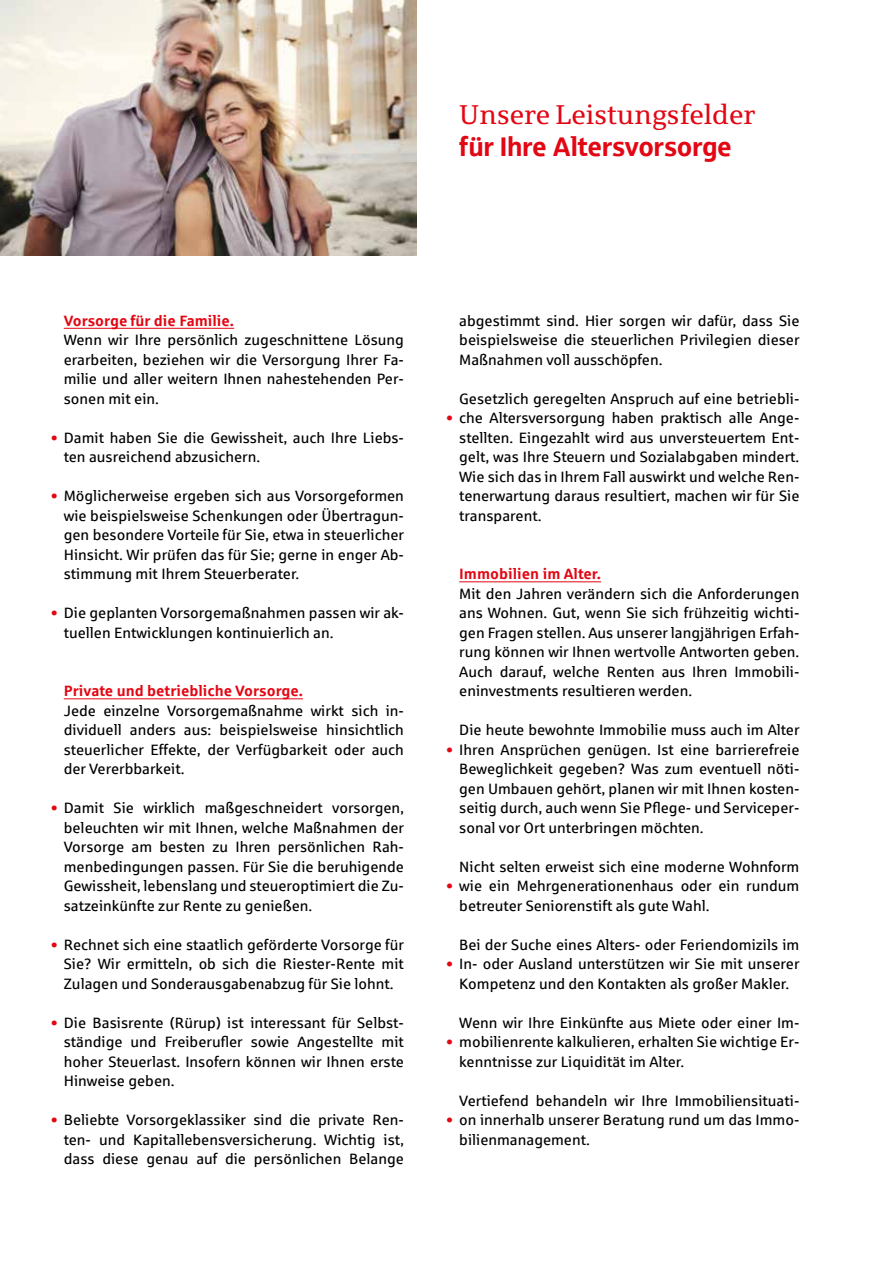
<style>
.page{position:relative;width:893px;height:1263px;background:#fff}
.page>*{position:absolute;margin:0;border:0;box-sizing:border-box;transform-origin:0 0}
.t1{font:27px "Sparkasse Serif";color:#e30613}
.t2{font:27px "Sparkasse Head";letter-spacing:.01em;color:#e30613}
.t3{font:15px/19.5px "Sparkasse Rg";color:#000;text-align:justify}
.t4{font:700 15px "Sparkasse Rg";color:#e30613}
.s1{color:#e30613}
</style>
<div class="page">
<hr style="left:64px;top:328px;width:170px;height:1px;background:#e30613">
<hr style="left:64px;top:698px;width:239px;height:1px;background:#e30613">
<hr style="left:459px;top:581px;width:142px;height:1px;background:#e30613">
<img style="left:0;top:0;width:417px;height:255px">
<h1 class="t1" style="left:459px;top:98px;width:297px">Unsere Leistungsfelder</h1>
<h1 class="t2" style="left:459px;top:129px;width:274px">für Ihre Altersvorsorge</h1>
<p class="t4" style="left:64px;top:311px;width:172px">Vorsorge für die Familie.</p>
<p class="t3" style="left:64px;top:330px;width:342px">Wenn wir Ihre persönlich zugeschnittene Lösung erarbeiten, beziehen wir die Versorgung Ihrer Fa&shy;milie und aller weitern Ihnen nahestehenden Per&shy;sonen mit ein.</p>
<p class="t3" style="left:64px;top:427px;width:342px;text-indent:-13px"><span class="s1">•</span> Damit haben Sie die Gewissheit, auch Ihre Liebs&shy;ten ausreichend abzusichern.</p>
<p class="t3" style="left:64px;top:486px;width:342px;text-indent:-13px"><span class="s1">•</span> Möglicherweise ergeben sich aus Vorsorgeformen wie beispielsweise Schenkungen oder Übertragun&shy;gen besondere Vorteile für Sie, etwa in steuerlicher Hinsicht. Wir prüfen das für Sie; gerne in enger Ab&shy;stimmung mit Ihrem Steuerberater.</p>
<p class="t3" style="left:64px;top:603px;width:342px;text-indent:-13px"><span class="s1">•</span> Die geplanten Vorsorgemaßnahmen passen wir ak&shy;tuellen Entwicklungen kontinuierlich an.</p>
<p class="t4" style="left:64px;top:682px;width:241px">Private und betriebliche Vorsorge.</p>
<p class="t3" style="left:64px;top:700px;width:342px">Jede einzelne Vorsorgemaßnahme wirkt sich in&shy;dividuell anders aus: beispielsweise hinsichtlich steuerlicher Effekte, der Verfügbarkeit oder auch der Vererbbarkeit.</p>
<p class="t3" style="left:64px;top:798px;width:342px;text-indent:-13px"><span class="s1">•</span> Damit Sie wirklich maßgeschneidert vorsorgen, beleuchten wir mit Ihnen, welche Maßnahmen der Vorsorge am besten zu Ihren persönlichen Rah&shy;menbedingungen passen. Für Sie die beruhigende Gewissheit, lebenslang und steueroptimiert die Zu&shy;satzeinkünfte zur Rente zu genießen.</p>
<p class="t3" style="left:64px;top:934px;width:342px;text-indent:-13px"><span class="s1">•</span> Rechnet sich eine staatlich geförderte Vorsorge für Sie? Wir ermitteln, ob sich die Riester-Rente mit Zulagen und Sonderausgabenabzug für Sie lohnt.</p>
<p class="t3" style="left:64px;top:1012px;width:342px;text-indent:-13px"><span class="s1">•</span> Die Basisrente (Rürup) ist interessant für Selbst&shy;ständige und Freiberufler sowie Angestellte mit hoher Steuerlast. Insofern können wir Ihnen erste Hinweise geben.</p>
<p class="t3" style="left:64px;top:1110px;width:342px;text-indent:-13px"><span class="s1">•</span> Beliebte Vorsorgeklassiker sind die private Ren&shy;ten- und Kapitallebensversicherung. Wichtig ist, dass diese genau auf die persönlichen Belange</p>
<p class="t3" style="left:459px;top:310px;width:342px">abgestimmt sind. Hier sorgen wir dafür, dass Sie beispielsweise die steuerlichen Privilegien dieser Maßnahmen voll ausschöpfen.</p>
<p class="t3" style="left:459px;top:388px;width:342px">Gesetzlich geregelten Anspruch auf eine betriebli-</p>
<p class="t3" style="left:459px;top:408px;width:342px;text-indent:-13px"><span class="s1">•</span> che Altersversorgung haben praktisch alle Ange&shy;stellten. Eingezahlt wird aus unversteuertem Ent&shy;gelt, was Ihre Steuern und Sozialabgaben mindert.<br>Wie sich das in Ihrem Fall auswirkt und welche Ren&shy;tenerwartung daraus resultiert, machen wir für Sie transparent.</p>
<p class="t4" style="left:459px;top:565px;width:143px">Immobilien im Alter.</p>
<p class="t3" style="left:459px;top:583px;width:342px">Mit den Jahren verändern sich die Anforderungen ans Wohnen. Gut, wenn Sie sich frühzeitig wichti&shy;gen Fragen stellen. Aus unserer langjährigen Erfah&shy;rung können wir Ihnen wertvolle Antworten geben.<br>Auch darauf, welche Renten aus Ihren Immobili&shy;eninvestments resultieren werden.</p>
<p class="t3" style="left:459px;top:720px;width:342px">Die heute bewohnte Immobilie muss auch im Alter</p>
<p class="t3" style="left:459px;top:739px;width:342px;text-indent:-13px"><span class="s1">•</span> Ihren Ansprüchen genügen. Ist eine barrierefreie Beweglichkeit gegeben? Was zum eventuell nöti&shy;gen Umbauen gehört, planen wir mit Ihnen kosten&shy;seitig durch, auch wenn Sie Pflege- und Serviceper&shy;sonal vor Ort unterbringen möchten.</p>
<p class="t3" style="left:459px;top:856px;width:342px">Nicht selten erweist sich eine moderne Wohnform</p>
<p class="t3" style="left:459px;top:876px;width:342px;text-indent:-13px"><span class="s1">•</span> wie ein Mehrgenerationenhaus oder ein rundum betreuter Seniorenstift als gute Wahl.</p>
<p class="t3" style="left:459px;top:934px;width:342px">Bei der Suche eines Alters- oder Feriendomizils im</p>
<p class="t3" style="left:446px;top:954px;width:355px;text-align:center"><span class="s1">•</span> In- oder Ausland unterstützen wir Sie mit unserer<br>Kompetenz und den Kontakten als großer Makler.</p>
<p class="t3" style="left:459px;top:1012px;width:342px">Wenn wir Ihre Einkünfte aus Miete oder einer Im-</p>
<p class="t3" style="left:459px;top:1032px;width:342px;text-indent:-13px"><span class="s1">•</span> mobilienrente kalkulieren, erhalten Sie wichtige Er&shy;kenntnisse zur Liquidität im Alter.</p>
<p class="t3" style="left:459px;top:1090px;width:342px">Vertiefend behandeln wir Ihre Immobiliensituati-</p>
<p class="t3" style="left:459px;top:1110px;width:342px;text-indent:-13px"><span class="s1">•</span> on innerhalb unserer Beratung rund um das Immo&shy;bilienmanagement.</p>
</div>
